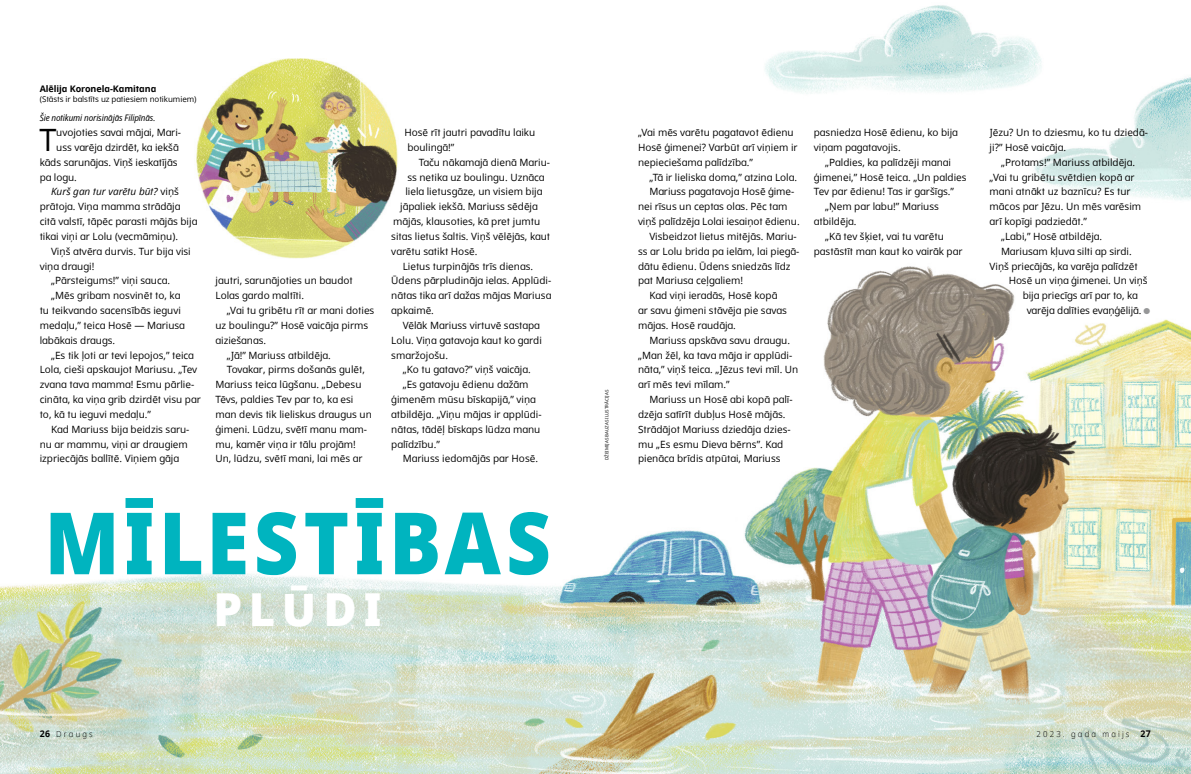
<style>
.page{position:relative;width:1191px;height:774px;background:#fff}
.page>*{position:absolute;margin:0;border:0;box-sizing:border-box;transform-origin:0 0}
.t1{font:800 86px "Dots Solidlds Lat";letter-spacing:.055em;color:#00b4bf;scale:.9 1}
.t2{font:800 45.5px "Dots Solidlds Lat";letter-spacing:.15em;color:#fff}
.p1_first{font:30.8px "Dots Solidlds Lat";color:#000}
.p1{font:10px/14.8px "Dots Solidlds Lat";color:#000}
.p1_first-2{font:10px "Dots Solidlds Lat";letter-spacing:-.005em;color:#000}
.p1_bio{font:italic 9px "Dots Solid Condlds Lat";letter-spacing:-.01em;color:#000}
.p1_author-name{font:700 9px "Dots Solidlds Lat";letter-spacing:-.005em;color:#000}
.t3{font:300 8.2px "Dots Solidlds Lat";letter-spacing:.28em;color:#000;scale:.95 1}
.p1_author-role{font:8px "Dots Solidlds Lat";letter-spacing:-.005em;color:#000}
.t4{font:4.5px "Dots Solidlds Lat";color:#000}
.s1{font-style:italic}
.s2{font-family:"Ding P Ilds Dpi";font-size:8.5px;color:#969798}
.s3{font-weight:700;font-size:9.2px}
</style>
<div class="page">
<img style="left:0;top:5px;width:1191px;height:769px">
<p class="p1_author-name" style="left:40px;top:82px;width:118px">Alēlija Koronela-Kamitana</p>
<p class="p1_author-role" style="left:40px;top:93px;width:158px">(Stāsts ir balstīts uz patiesiem notikumiem)</p>
<p class="p1_bio" style="left:40px;top:111px;width:117px">Šie notikumi norisinājās Filipīnās.</p>
<p class="p1_first" style="left:39px;top:117px;width:19px">T</p>
<p class="p1_first-2" style="left:56px;top:125px;width:126px">uvojoties savai mājai, Mari-</p>
<p class="p1_first-2" style="left:56px;top:140px;width:124px">uss varēja dzirdēt, ka iekšā</p>
<p class="p1_first-2" style="left:40px;top:155px;width:139px">kāds sarunājas. Viņš ieskatījās</p>
<p class="p1_first-2" style="left:40px;top:170px;width:39px">pa logu.</p>
<p class="p1" style="left:40px;top:184px;width:159px;text-indent:11px"><span class="s1">Kurš gan tur varētu būt?</span> viņš prātoja. Viņa mamma strādāja citā valstī, tāpēc parasti mājās bija tikai viņi ar Lolu (vecmāmiņu).</p>
<p class="p1" style="left:40px;top:244px;width:153px;text-indent:11px">Viņš atvēra durvis. Tur bija visi viņa draugi!</p>
<p class="p1" style="left:51px;top:273px;width:121px">„Pārsteigums!” viņi sauca.</p>
<p class="p1" style="left:40px;top:288px;width:147px;text-indent:11px">„Mēs gribam nosvinēt to, ka tu teikvando sacensībās ieguvi medaļu,” teica Hosē — Mariusa labākais draugs.</p>
<p class="p1" style="left:40px;top:348px;width:162px;text-indent:11px">„Es tik ļoti ar tevi lepojos,” teica<br>Lola, cieši apskaujot Mariusu. „Tev zvana tava mamma! Esmu pārlie&shy;cināta, ka viņa grib dzirdēt visu par to, kā tu ieguvi medaļu.”</p>
<p class="p1" style="left:40px;top:422px;width:151px;text-indent:11px">Kad Mariuss bija beidzis saru&shy;nu ar mammu, viņi ar draugiem izpriecājās ballītē. Viņiem gāja</p>
<p class="p1" style="left:215px;top:273px;width:139px">jautri, sarunājoties un baudot<br>Lolas gardo maltīti.</p>
<p class="p1" style="left:215px;top:303px;width:160px;text-indent:11px">„Vai tu gribētu rīt ar mani doties uz boulingu?” Hosē vaicāja pirms aiziešanas.</p>
<p class="p1" style="left:227px;top:348px;width:106px">„Jā!” Mariuss atbildēja.</p>
<p class="p1" style="left:215px;top:362px;width:158px;text-indent:11px">Tovakar, pirms došanās gulēt,<br>Mariuss teica lūgšanu. „Debesu<br>Tēvs, paldies Tev par to, ka esi man devis tik lieliskus draugus un ģimeni. Lūdzu, svētī manu mam&shy;mu, kamēr viņa ir tālu projām!<br>Un, lūdzu, svētī mani, lai mēs ar</p>
<p class="p1" style="left:407px;top:125px;width:129px;text-indent:-3px">Hosē rīt jautri pavadītu laiku boulingā!”</p>
<p class="p1" style="left:419px;top:155px;width:133px">Taču nākamajā dienā Mariu-</p>
<p class="p1" style="left:407px;top:170px;width:139px">ss netika uz boulingu. Uznāca</p>
<p class="p1" style="left:405px;top:184px;width:139px">liela lietusgāze, un visiem bija</p>
<p class="p1" style="left:400px;top:199px;width:139px">jāpaliek iekšā. Mariuss sēdēja</p>
<p class="p1" style="left:393px;top:214px;width:148px">mājās, klausoties, kā pret jumtu</p>
<p class="p1" style="left:391px;top:229px;width:160px">sitas lietus šaltis. Viņš vēlējās, kaut</p>
<p class="p1" style="left:391px;top:244px;width:88px">varētu satikt Hosē.</p>
<p class="p1" style="left:391px;top:259px;width:162px;text-indent:11px">Lietus turpinājās trīs dienas.<br>Ūdens pārpludināja ielas. Applūdi&shy;nātas tika arī dažas mājas Mariusa apkaimē.</p>
<p class="p1" style="left:391px;top:318px;width:152px;text-indent:11px">Vēlāk Mariuss virtuvē sastapa<br>Lolu. Viņa gatavoja kaut ko gardi smaržojošu.</p>
<p class="p1" style="left:403px;top:362px;width:130px">„Ko tu gatavo?” viņš vaicāja.</p>
<p class="p1" style="left:391px;top:377px;width:152px;text-indent:11px">„Es gatavoju ēdienu dažām ģimenēm mūsu bīskapijā,” viņa atbildēja. „Viņu mājas ir applūdi&shy;nātas, tādēļ bīskaps lūdza manu palīdzību.”</p>
<p class="p1" style="left:403px;top:451px;width:137px">Mariuss iedomājās par Hosē.</p>
<p class="t1" style="left:45px;top:477px;width:564px">MĪLESTĪBAS</p>
<p class="t2" style="left:213px;top:575px;width:170px">PLŪDI</p>
<p class="t4" style="left:603px;top:460px;width:72px;rotate:-90deg">DŽEIMIJAS BAUZAS ILUSTRĀCIJAS</p>
<p class="p1" style="left:638px;top:125px;width:161px">„Vai mēs varētu pagatavot ēdienu<br>Hosē ģimenei? Varbūt arī viņiem ir nepieciešama palīdzība.”</p>
<p class="p1" style="left:649px;top:170px;width:149px">„Tā ir lieliska doma,” atzina Lola.</p>
<p class="p1" style="left:638px;top:184px;width:163px;text-indent:11px">Mariuss pagatavoja Hosē ģime&shy;nei rīsus un ceptas olas. Pēc tam viņš palīdzēja Lolai iesaiņot ēdienu.</p>
<p class="p1" style="left:638px;top:229px;width:163px;text-indent:11px">Visbeidzot lietus mitējās. Mariu&shy;ss ar Lolu brida pa ielām, lai piegā&shy;dātu ēdienu. Ūdens sniedzās līdz pat Mariusa ceļgaliem!</p>
<p class="p1" style="left:638px;top:288px;width:150px;text-indent:11px">Kad viņi ieradās, Hosē kopā ar savu ģimeni stāvēja pie savas mājas. Hosē raudāja.</p>
<p class="p1" style="left:638px;top:333px;width:162px;text-indent:11px">Mariuss apskāva savu draugu. „Man žēl, ka tava māja ir applūdi&shy;nāta,” viņš teica. „Jēzus tevi mīl. Un arī mēs tevi mīlam.”</p>
<p class="p1" style="left:638px;top:392px;width:156px;text-indent:11px">Mariuss un Hosē abi kopā palī&shy;dzēja satīrīt dubļus Hosē mājās.<br>Strādājot Mariuss dziedāja dzies&shy;mu „Es esmu Dieva bērns”. Kad pienāca brīdis atpūtai, Mariuss</p>
<p class="p1" style="left:814px;top:125px;width:146px">pasniedza Hosē ēdienu, ko bija viņam pagatavojis.</p>
<p class="p1" style="left:814px;top:155px;width:154px;text-indent:11px">„Paldies, ka palīdzēji manai ģimenei,” Hosē teica. „Un paldies<br>Tev par ēdienu! Tas ir garšīgs.”</p>
<p class="p1" style="left:814px;top:199px;width:127px;text-indent:11px">„Ņem par labu!” Mariuss atbildēja.</p>
<p class="p1" style="left:814px;top:229px;width:150px;text-indent:11px">„Kā tev šķiet, vai tu varētu pastāstīt man kaut ko vairāk par</p>
<p class="p1" style="left:989px;top:125px;width:160px">Jēzu? Un to dziesmu, ko tu dziedā&shy;ji?” Hosē vaicāja.</p>
<p class="p1" style="left:989px;top:155px;width:153px;text-indent:11px">„Protams!” Mariuss atbildēja. „Vai tu gribētu svētdien kopā ar mani atnākt uz baznīcu? Es tur mācos par Jēzu. Un mēs varēsim arī kopīgi padziedāt.”</p>
<p class="p1" style="left:1001px;top:229px;width:103px">„Labi,” Hosē atbildēja.</p>
<p class="p1" style="left:1001px;top:244px;width:132px">Mariusam kļuva silti ap sirdi.</p>
<p class="p1" style="left:989px;top:259px;width:149px">Viņš priecājās, ka varēja palīdzēt</p>
<p class="p1" style="left:1008px;top:273px;width:140px">Hosē un viņa ģimenei. Un viņš</p>
<p class="p1" style="left:1022px;top:288px;width:117px">bija priecīgs arī par to, ka</p>
<p class="p1" style="left:1026px;top:303px;width:125px">varēja dalīties evaņģēlijā. <span class="s2">●</span></p>
<p class="t3" style="left:40px;top:728px;width:57px"><span class="s3">26</span> Draugs</p>
<p class="t3" style="left:1036px;top:728px;width:122px">2023. gada maijs <span class="s3">27</span></p>
</div>
